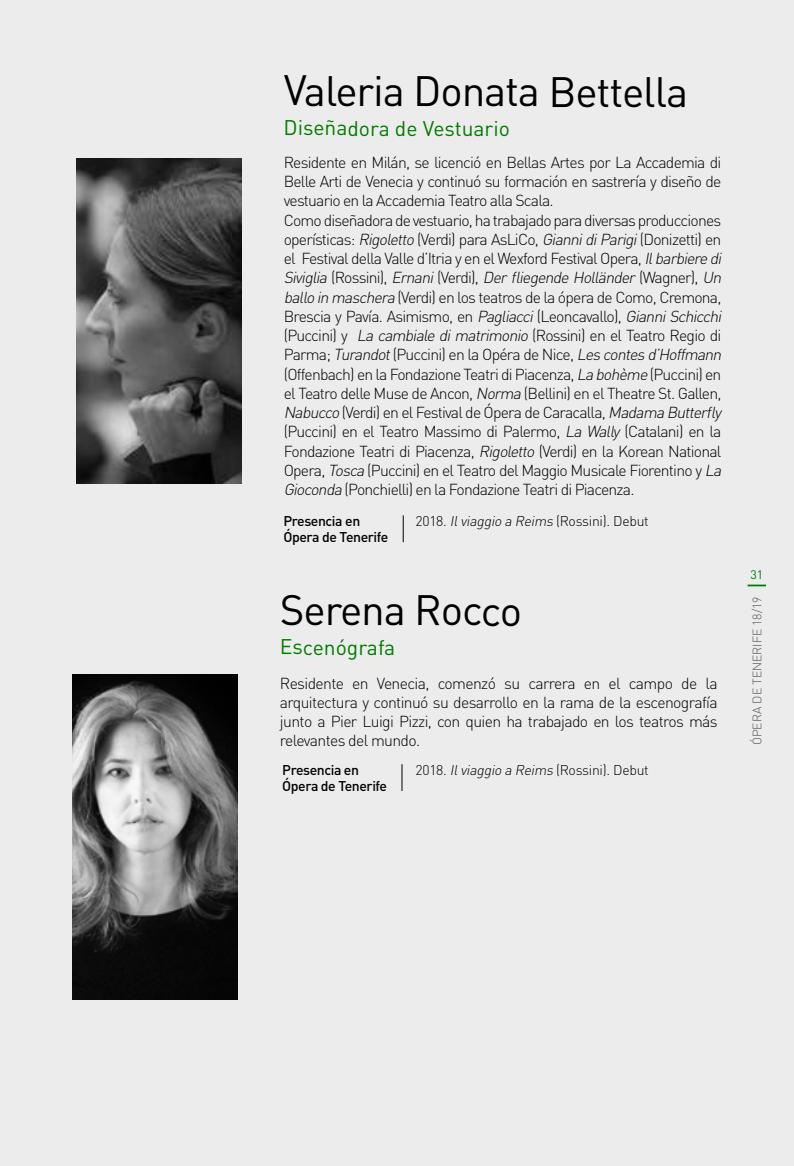
<style>
.page{position:relative;width:794px;height:1166px;background:#ececec}
.page>*{position:absolute;margin:0;border:0;box-sizing:border-box;transform-origin:0 0}
.t1{font:42px "DIN Pro";letter-spacing:-.03em;color:#000}
.t2{font:21px "DIN Pro";letter-spacing:-.005em;color:#007c00}
.t3{font:300 15.75px/19.2px "DIN Pro";letter-spacing:-.05em;color:#000;text-align:justify}
.t4{font:300 14px "DIN Pro";letter-spacing:-.02em;color:#000}
.t5{font:500 14px/15.8px "DIN Pro";letter-spacing:-.03em;color:#000}
.t6{font:300 12.25px "DIN Pro";color:#575756}
.t7{font:12.25px "DIN Pro";color:#007c00}
.s1{font-style:italic}
</style>
<div class="page">
<img style="left:73px;top:675px;width:165px;height:325px">
<svg style="left:401px;top:764px;width:1px;height:27px"></svg>
<img style="left:76px;top:158px;width:165px;height:325px">
<svg style="left:403px;top:515px;width:1px;height:27px"></svg>
<svg style="left:747px;top:584px;width:19px;height:2px"></svg>
<h1 class="t1" style="left:284px;top:63px;width:406px">Valeria Donata Bettella</h1>
<h2 class="t2" style="left:284px;top:114px;width:228px">Diseñadora de Vestuario</h2>
<p class="t3" style="left:284px;top:152px;width:443px;text-align:left">Residente en Milán, se licenció en Bellas Artes por La Accademia di Belle Arti de Venecia y continuó su formación en sastrería y diseño de vestuario en la Accademia Teatro alla Scala.<br>Como diseñadora de vestuario, ha trabajado para diversas producciones operísticas: <span class="s1">Rigoletto</span>(Verdi) para AsLiCo, <span class="s1">GiannidiParigi</span>(Donizetti) en el Festival della Valle d’Itria y en el Wexford Festival Opera, <span class="s1">Ilbarbieredi Siviglia</span>( R o ss i n i ) , <span class="s1">Ernani</span>(Ve rd i ) , <span class="s1">Der fliegendeHolländer</span>(Wa g n e r) , <span class="s1">Un balloinmaschera</span>(Verdi) en los teatros de la ópera de Como, Cremona, Brescia y Pavía. Asimismo, en <span class="s1">Pagliacci</span>(Leoncavallo), <span class="s1">GianniSchicchi </span>(Puccini) y <span class="s1">Lacambialedimatrimonio</span>(Rossini) en el Teatro Regio di Parma; <span class="s1">Turandot</span>(Puccini) en la Opéra de Nice, <span class="s1">Lescontesd’Hoffmann </span>(Offenbach) en la Fondazione Teatri di Piacenza, <span class="s1">Labohème</span>(Puccini) en el Teatro delle Muse de Ancon, <span class="s1">Norma</span>(Bellini) en el Theatre St. Gallen, <span class="s1">Nabucco</span>(Verdi) en el Festival de Ópera de Caracalla, <span class="s1">MadamaButterfly </span>(Puccini) en el Teatro Massimo di Palermo, <span class="s1">La Wally</span> (Catalani) en la Fondazione Teatri di Piacenza, <span class="s1">Rigoletto</span>(Verdi) en la Korean National Opera, <span class="s1">Tosca</span>(Puccini) en el Teatro del Maggio Musicale Fiorentino y <span class="s1">La Gioconda</span>(Ponchielli) en la Fondazione Teatri di Piacenza.</p>
<p class="t5" style="left:283px;top:513px;width:106px">Presencia en<br>Ópera de Tenerife</p>
<p class="t4" style="left:415px;top:511px;width:235px">2018. <span class="s1">Ilviaggio a Reims</span> (Rossini). Debut</p>
<h1 class="t1" style="left:280px;top:581px;width:244px">Serena Rocco</h1>
<h2 class="t2" style="left:280px;top:633px;width:117px">Escenógrafa</h2>
<p class="t3" style="left:280px;top:672px;width:439px">Residente en Venecia, comenzó su carrera en el campo de la arquitectura y continuó su desarrollo en la rama de la escenografía junto a Pier Luigi Pizzi, con quien ha trabajado en los teatros más relevantes del mundo.</p>
<p class="t5" style="left:282px;top:762px;width:106px">Presencia en<br>Ópera de Tenerife</p>
<p class="t4" style="left:415px;top:760px;width:235px">2018. <span class="s1">Ilviaggio a Reims</span> (Rossini). Debut</p>
<p class="t7" style="left:750px;top:566px;width:14px">31</p>
<p class="t6" style="left:748px;top:745px;width:150px;rotate:-90deg">ÓPERA DE TENERIFE 18/19</p>
</div>
